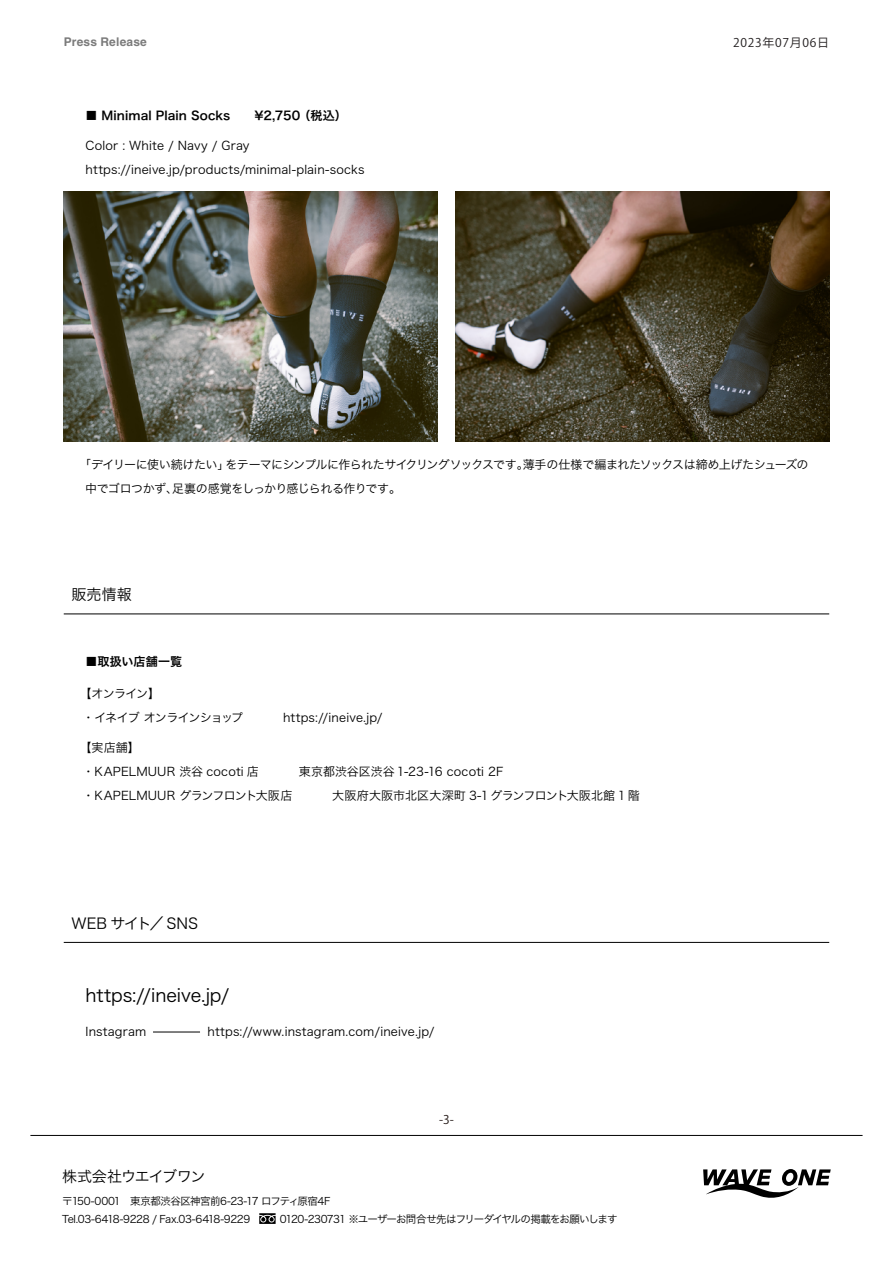
<style>
.page{position:relative;width:893px;height:1263px;background:#fff}
.page>*{position:absolute;margin:0;border:0;box-sizing:border-box;transform-origin:0 0}
.t1{font:18px "Hira Kaku Pro W3";letter-spacing:-.005em;color:#000}
.t2{font:15px "Hira Kaku Pro W3";letter-spacing:-.01em;color:#000}
.t3{font:15px "Hira Kaku Pro W3";letter-spacing:-.06em;color:#000}
.t4{font:12px/24px "Hira Kaku Pro W3";letter-spacing:.005em;color:#000}
.t5{font:12px/24px "Hira Kaku Pro W3";letter-spacing:-.05em;color:#000}
.t6{font:12px "Hira Kaku Pro W6";letter-spacing:.01em;color:#000}
.t7{font:12px/24px "Hira Kaku Pro W3";letter-spacing:-.065em;color:#000}
.t8{font:700 12px "Helvetica LT Std";letter-spacing:.015em;color:#7b7b7b}
.t9{font:12px "Koz Go Pr 6 N";letter-spacing:.06em;color:#231f20}
.t10{font:12px "Koz Go Pr 6 N";color:#231815}
.t11{font:10.5px/18px "Hira Kaku Pro W3";letter-spacing:-.055em;color:#000}
</style>
<div class="page">
<img style="left:64px;top:192px;width:374px;height:249px">
<img style="left:455px;top:192px;width:374px;height:249px">
<svg style="left:703px;top:1169px;width:128px;height:29px"></svg>
<svg style="left:259px;top:1213px;width:17px;height:11px"></svg>
<hr style="left:30px;top:1135px;width:832px;height:1px;background:#000">
<hr style="left:64px;top:614px;width:765px;height:1px;background:#000">
<hr style="left:64px;top:942px;width:765px;height:1px;background:#000">
<hr style="left:153px;top:1032px;width:47px;height:1px;background:#000">
<p class="t8" style="left:64px;top:35px;width:85px">Press Release</p>
<p class="t6" style="left:86px;top:104px;width:263px">■ Minimal Plain Socks　　¥2,750 （税込）</p>
<p class="t4" style="left:86px;top:132px;width:280px">Color : White / Navy / Gray https://ineive.jp/products/minimal-plain-socks</p>
<p class="t9" style="left:733px;top:36px;width:98px">2023年07月06日</p>
<p class="t5" style="left:85px;top:451px;width:725px;text-indent:-6px">「デイリーに使い続けたい」をテーマにシンプルに作られたサイクリングソックスです。薄手の仕様で編まれたソックスは締め上げたシューズの中でゴロつかず、足裏の感覚をしっかり感じられる作りです。</p>
<p class="t2" style="left:71px;top:581px;width:62px">販売情報</p>
<p class="t6" style="left:86px;top:651px;width:98px">■取扱い店舗一覧</p>
<p class="t7" style="left:80px;top:681px;width:165px">【オンライン】<br>・イネイブ オンラインショップ</p>
<p class="t4" style="left:80px;top:735px;width:181px">【実店舗】<br>・KAPELMUUR 渋谷 cocoti 店</p>
<p class="t4" style="left:283px;top:705px;width:101px">https://ineive.jp/</p>
<p class="t4" style="left:299px;top:759px;width:206px">東京都渋谷区渋谷 1-23-16 cocoti 2F</p>
<p class="t4" style="left:83px;top:783px;width:211px">・KAPELMUUR グランフロント大阪店</p>
<p class="t4" style="left:332px;top:783px;width:309px">大阪府大阪市北区大深町 3-1グランフロント大阪北館 1 階</p>
<p class="t2" style="left:71px;top:910px;width:128px">WEB サイト／ SNS</p>
<h1 class="t1" style="left:86px;top:979px;width:145px">https://ineive.jp/</h1>
<p class="t4" style="left:86px;top:1018px;width:62px">Instagram</p>
<p class="t4" style="left:207px;top:1018px;width:228px">https://www.instagram.com/ineive.jp/</p>
<p class="t10" style="left:439px;top:1113px;width:16px">-3-</p>
<p class="t3" style="left:62px;top:1163px;width:145px">株式会社ウエイブワン</p>
<p class="t11" style="left:62px;top:1191px;width:557px">〒150-0001　東京都渋谷区神宮前6-23-17 ロフティ原宿4F<br>Tel.03-6418-9228 / Fax.03-6418-9229　　　0120-230731 ※ユーザーお問合せ先はフリーダイヤルの掲載をお願いします</p>
</div>
